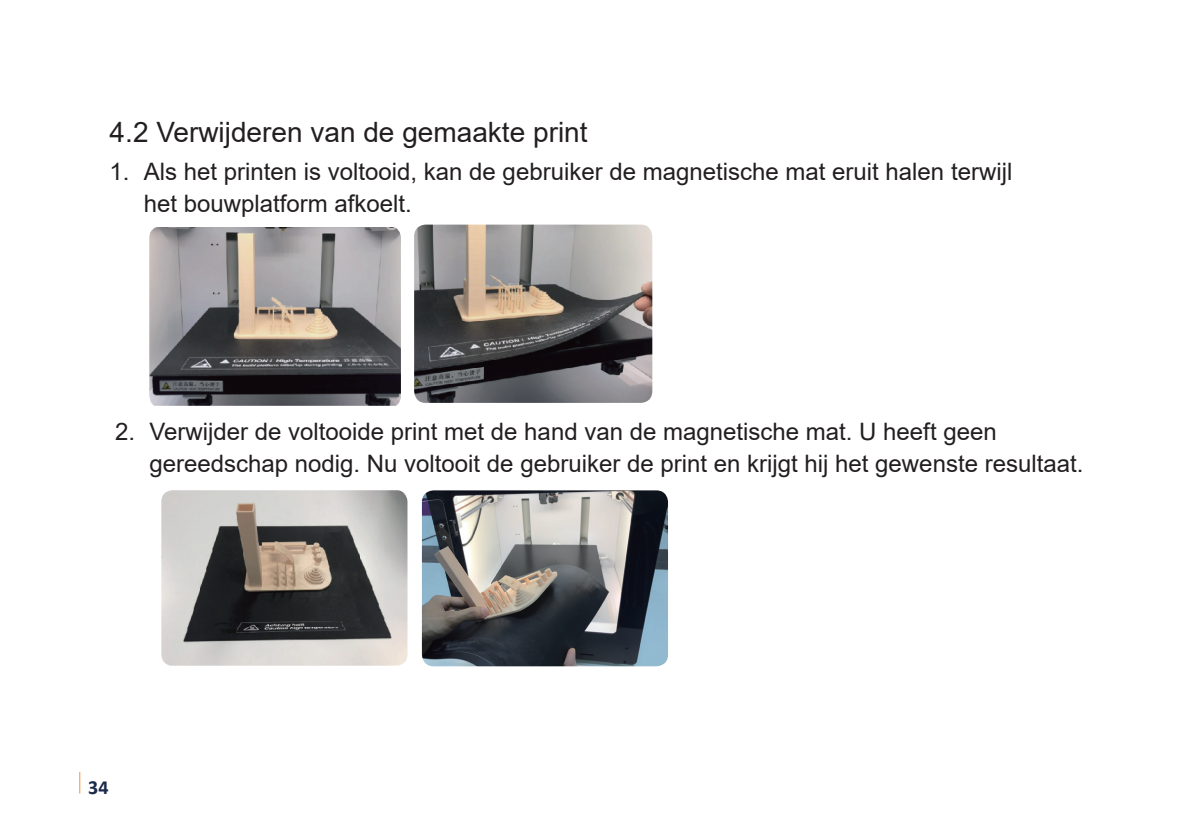
<style>
.page{position:relative;width:1191px;height:840px;background:#fff}
.page>*{position:absolute;margin:0;border:0;box-sizing:border-box;transform-origin:0 0}
.t1{font:28px "Arial";color:#231f20}
.t2{font:24px/32px "Arial";color:#231f20}
.t3{font:700 20px "Calibri";color:#1b2b4a}
</style>
<div class="page">
<img style="left:422px;top:490px;width:246px;height:176px">
<img style="left:414px;top:224px;width:238px;height:178px">
<img style="left:149px;top:227px;width:252px;height:178px">
<img style="left:161px;top:490px;width:246px;height:175px">
<svg style="left:79px;top:772px;width:1px;height:21px"></svg>
<p class="t1" style="left:110px;top:113px;width:479px">4.2 Verwijderen van de gemaakte print</p>
<p class="t2" style="left:144px;top:155px;width:870px;text-indent:-34px">1. Als het printen is voltooid, kan de gebruiker de magnetische mat eruit halen terwijl het bouwplatform afkoelt.</p>
<p class="t2" style="left:149px;top:415px;width:935px;text-indent:-34px">2. Verwijder de voltooide print met de hand van de magnetische mat. U heeft geen gereedschap nodig. Nu voltooit de gebruiker de print en krijgt hij het gewenste resultaat.</p>
<p class="t3" style="left:88px;top:772px;width:22px">34</p>
</div>
